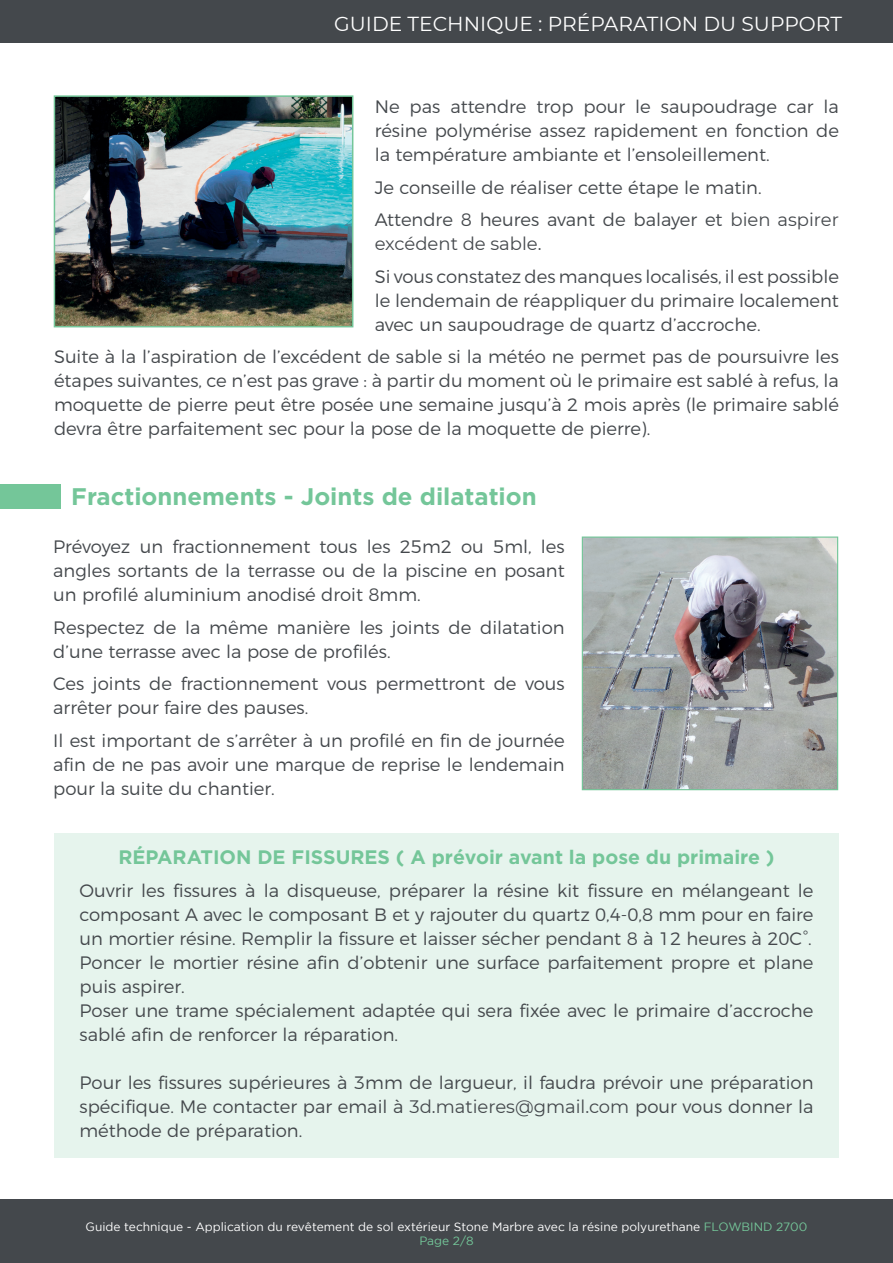
<style>
.page{position:relative;width:893px;height:1263px;background:#fff}
.page>*{position:absolute;margin:0;border:0;box-sizing:border-box;transform-origin:0 0}
.t1{font:700 24px "Gotham";color:#74c699}
.t2{font:20.25px "Montserrat";color:#fff}
.t3{font:700 19.5px "Gotham";color:#74c699}
.t4{font:300 18px/24px "Montserrat";color:#44484c;text-align:justify}
.t5{font:18px "Montserrat";color:#44484c}
.t6{font:12px/14.4px "Gotham";color:#fff;text-align:center}
.s1{font-weight:400}
.s2{color:#74c699}
</style>
<div class="page">
<div style="left:0;top:0;width:893px;height:43px;background:#44484c"></div>
<div style="left:0;top:1199px;width:893px;height:64px;background:#44484c"></div>
<img style="left:57px;top:98px;width:293px;height:226px">
<div style="left:54px;top:95px;width:299px;height:232px;border:2px solid #74c699"></div>
<img style="left:584px;top:538px;width:252px;height:250px">
<div style="left:582px;top:536px;width:256px;height:254px;border:1px solid #74c699"></div>
<div style="left:0;top:484px;width:60px;height:24px;background:#74c699"></div>
<div style="left:54px;top:833px;width:785px;height:325px;background:#e6f4ed"></div>
<p class="t2" style="left:334px;top:10px;width:509px">GUIDE TECHNIQUE : PRÉPARATION DU SUPPORT</p>
<p class="t4" style="left:375px;top:93px;width:466px">Ne pas attendre trop pour le saupoudrage car la résine polymérise assez rapidement en fonction de la température ambiante et l’ensoleillement.</p>
<p class="t4" style="left:375px;top:169px;width:466px;line-height:32.5px">Je conseille de réaliser cette étape le matin.<br>Attendre 8 heures avant de balayer et <span class="s1">bien aspirer</span></p>
<p class="t5" style="left:375px;top:231px;width:168px">excédent de sable.</p>
<p class="t4" style="left:375px;top:263px;width:466px">Si vous constatez des manques localisés, il est possible le lendemain de réappliquer du primaire localement avec un saupoudrage de quartz d’accroche.</p>
<p class="t4" style="left:54px;top:343px;width:786px">Suite à la l’aspiration de l’excédent de sable si la météo ne permet pas de poursuivre les étapes suivantes, ce n’est pas grave : à partir du moment où le primaire est sablé à refus, la moquette de pierre peut être posée une semaine jusqu’à 2 mois après (le primaire sablé devra être parfaitement sec pour la pose de la moquette de pierre).</p>
<h1 class="t1" style="left:71px;top:482px;width:467px">Fractionnements - Joints de dilatation</h1>
<p class="t4" style="left:53px;top:533px;width:513px">Prévoyez un fractionnement tous les 25m2 ou 5ml, les angles sortants de la terrasse ou de la piscine en posant un profilé aluminium anodisé droit 8mm.</p>
<p class="t4" style="left:53px;top:614px;width:513px">Respectez de la même manière les joints de dilatation d’une terrasse avec la pose de profilés.</p>
<p class="t4" style="left:53px;top:670px;width:513px">Ces joints de fractionnement vous permettront de vous arrêter pour faire des pauses.</p>
<p class="t4" style="left:53px;top:727px;width:513px">Il est important de s’arrêter à un profilé en fin de journée afin de ne pas avoir une marque de reprise le lendemain pour la suite du chantier.</p>
<p class="t3" style="left:118px;top:846px;width:658px">RÉPARATION DE FISSURES ( A prévoir avant la pose du primaire )</p>
<p class="t4" style="left:80px;top:877px;width:735px;text-align:left">Ouvrir les fissures à la disqueuse, préparer la résine kit fissure en mélangeant le composant A avec le composant B et y rajouter du quartz 0,4-0,8 mm pour en faire un mortier résine. Remplir la fissure et laisser sécher pendant 8 à 12 heures à 20C°.<br>Poncer le mortier résine afin d’obtenir une surface parfaitement propre et plane puis aspirer.<br>Poser une trame spécialement adaptée qui sera fixée avec le primaire d’accroche sablé afin de renforcer la réparation.</p>
<p class="t4" style="left:80px;top:1069px;width:735px">Pour les fissures supérieures à 3mm de largueur, il faudra prévoir une préparation spécifique. Me contacter par email à <span class="s1">3d.matieres@gmail.com</span> pour vous donner la méthode de préparation.</p>
<p class="t6" style="left:86px;top:1219px;width:723px">Guide technique - Application du revêtement de sol extérieur Stone Marbre avec la résine polyurethane <span class="s2">FLOWBIND 2700<br>Page 2/8</span></p>
</div>
